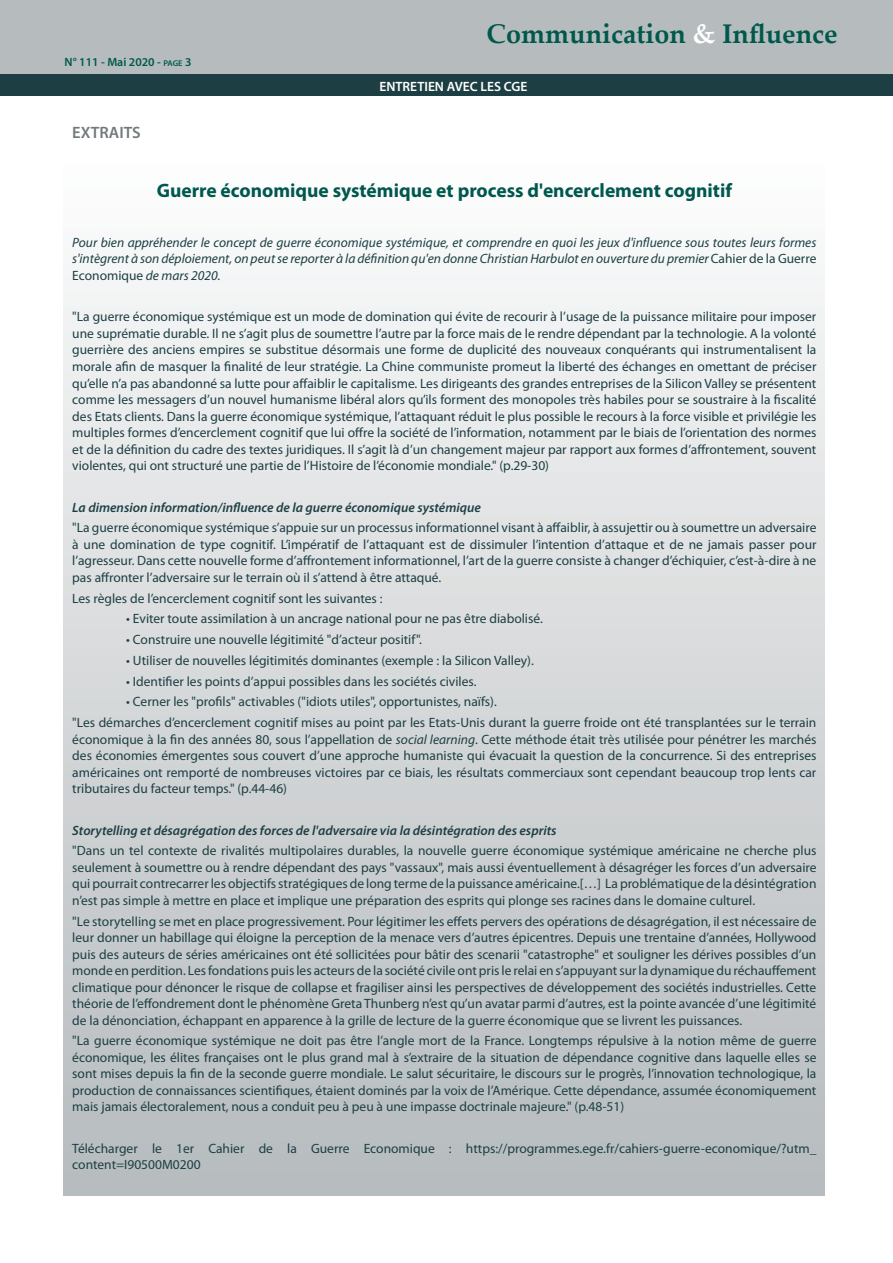
<style>
.page{position:relative;width:893px;height:1263px;background:#fff}
.page>*{position:absolute;margin:0;border:0;box-sizing:border-box;transform-origin:0 0}
.t1{font:700 27px "Palatino Linotype";color:#00584c}
.Titre_article_P1-4{font:700 19.5px "Myriad Pro";color:#00584c}
.Titre_colonnes{font:600 16.5px "Myriad Pro";color:#727b7c}
.Style_de_paragraphe{font:13.5px/16.5px "Myriad Pro";color:#1d3f44;text-align:justify}
.Style_de_paragraphe-2{font:italic 13.5px/16.5px "Myriad Pro";color:#1d3f44;text-align:justify}
.Style_de_paragraphe-3{font:italic 600 13.5px "Myriad Pro";color:#1d3f44}
.t2{font:600 13.5px "Myriad Pro";color:#fff}
.t3{font:600 12px "Myriad Pro";color:#00584c}
.s1{font-size:8.4px}
.s2{color:#fff}
.s3{font-style:normal}
.s4{font-style:italic}
</style>
<div class="page">
<div style="left:0;top:0;width:893px;height:74px;background:#b6bcbe"></div>
<div style="left:0;top:75px;width:893px;height:21px;background:#1d3f44"></div>
<div style="left:64px;top:123px;width:761px;height:1073px;background:linear-gradient(to bottom,#fff,#b4b9bc)"></div>
<p class="t3" style="left:65px;top:55px;width:128px">N° 111 - Mai 2020 - <span class="s1">page</span> 3</p>
<p class="Titre_colonnes" style="left:72px;top:122px;width:70px">EXTRAITS</p>
<p class="t1" style="left:487px;top:14px;width:353px">Communication <span class="s2">&amp;</span> Influence</p>
<p class="t2" style="left:379px;top:78px;width:150px">ENTRETIEN AVEC LES CGE</p>
<p class="Titre_article_P1-4" style="left:157px;top:178px;width:577px">Guerre économique systémique et process d'encerclement cognitif</p>
<p class="Style_de_paragraphe-2" style="left:72px;top:234px;width:746px">Pour bien appréhender le concept de guerre économique systémique, et comprendre en quoi les jeux d'influence sous toutes leurs formes s'intègrent à son déploiement, on peut se reporter à la définition qu'en donne Christian Harbulot en ouverture du premier <span class="s3">Cahier de la Guerre Economique</span> de mars 2020.</p>
<p class="Style_de_paragraphe" style="left:72px;top:308px;width:746px">"La guerre économique systémique est un mode de domination qui évite de recourir à l’usage de la puissance militaire pour imposer une suprématie durable. Il ne s’agit plus de soumettre l’autre par la force mais de le rendre dépendant par la technologie. A la volonté guerrière des anciens empires se substitue désormais une forme de duplicité des nouveaux conquérants qui instrumentalisent la morale afin de masquer la finalité de leur stratégie. La Chine communiste promeut la liberté des échanges en omettant de préciser qu’elle n’a pas abandonné sa lutte pour affaiblir le capitalisme. Les dirigeants des grandes entreprises de la Silicon Valley se présentent comme les messagers d’un nouvel humanisme libéral alors qu’ils forment des monopoles très habiles pour se soustraire à la fiscalité des Etats clients. Dans la guerre économique systémique, l’attaquant réduit le plus possible le recours à la force visible et privilégie les multiples formes d’encerclement cognitif que lui offre la société de l’information, notamment par le biais de l’orientation des normes et de la définition du cadre des textes juridiques. Il s’agit là d’un changement majeur par rapport aux formes d’affrontement, souvent violentes, qui ont structuré une partie de l’Histoire de l’économie mondiale." (p.29-30)</p>
<p class="Style_de_paragraphe-3" style="left:72px;top:498px;width:410px">La dimension information/influence de la guerre économique systémique</p>
<p class="Style_de_paragraphe" style="left:72px;top:519px;width:746px">"La guerre économique systémique s’appuie sur un processus informationnel visant à affaiblir, à assujettir ou à soumettre un adversaire à une domination de type cognitif. L’impératif de l’attaquant est de dissimuler l’intention d’attaque et de ne jamais passer pour l’agresseur. Dans cette nouvelle forme d’affrontement informationnel, l’art de la guerre consiste à changer d’échiquier, c’est-à-dire à ne pas affronter l’adversaire sur le terrain où il s’attend à être attaqué.</p>
<p class="Style_de_paragraphe" style="left:72px;top:589px;width:312px">Les règles de l’encerclement cognitif sont les suivantes :</p>
<p class="Style_de_paragraphe" style="left:126px;top:610px;width:418px">• Eviter toute assimilation à un ancrage national pour ne pas être diabolisé.</p>
<p class="Style_de_paragraphe" style="left:126px;top:631px;width:297px">• Construire une nouvelle légitimité "d’acteur positif".</p>
<p class="Style_de_paragraphe" style="left:126px;top:652px;width:409px">• Utiliser de nouvelles légitimités dominantes (exemple : la Silicon Valley).</p>
<p class="Style_de_paragraphe" style="left:126px;top:672px;width:352px">• Identifier les points d’appui possibles dans les sociétés civiles.</p>
<p class="Style_de_paragraphe" style="left:126px;top:693px;width:372px">• Cerner les "profils" activables ("idiots utiles", opportunistes, naïfs).</p>
<p class="Style_de_paragraphe" style="left:72px;top:714px;width:746px">"Les démarches d’encerclement cognitif mises au point par les Etats-Unis durant la guerre froide ont été transplantées sur le terrain économique à la fin des années 80, sous l’appellation de <span class="s4">social learning</span>. Cette méthode était très utilisée pour pénétrer les marchés des économies émergentes sous couvert d’une approche humaniste qui évacuait la question de la concurrence. Si des entreprises américaines ont remporté de nombreuses victoires par ce biais, les résultats commerciaux sont cependant beaucoup trop lents car tributaires du facteur temps." (p.44-46)</p>
<p class="Style_de_paragraphe-3" style="left:72px;top:821px;width:486px">Storytelling et désagrégation des forces de l'adversaire via la désintégration des esprits</p>
<p class="Style_de_paragraphe" style="left:72px;top:842px;width:746px">"Dans un tel contexte de rivalités multipolaires durables, la nouvelle guerre économique systémique américaine ne cherche plus seulement à soumettre ou à rendre dépendant des pays "vassaux", mais aussi éventuellement à désagréger les forces d’un adversaire qui pourrait contrecarrer les objectifs stratégiques de long terme de la puissance américaine.[…] La problématique de la désintégration n’est pas simple à mettre en place et implique une préparation des esprits qui plonge ses racines dans le domaine culturel.</p>
<p class="Style_de_paragraphe" style="left:72px;top:912px;width:746px">"Le storytelling se met en place progressivement. Pour légitimer les effets pervers des opérations de désagrégation, il est nécessaire de leur donner un habillage qui éloigne la perception de la menace vers d’autres épicentres. Depuis une trentaine d’années, Hollywood puis des auteurs de séries américaines ont été sollicitées pour bâtir des scenarii "catastrophe" et souligner les dérives possibles d’un monde en perdition. Les fondations puis les acteurs de la société civile ont pris le relai en s’appuyant sur la dynamique du réchauffement climatique pour dénoncer le risque de collapse et fragiliser ainsi les perspectives de développement des sociétés industrielles. Cette théorie de l’effondrement dont le phénomène Greta Thunberg n’est qu’un avatar parmi d’autres, est la pointe avancée d’une légitimité de la dénonciation, échappant en apparence à la grille de lecture de la guerre économique que se livrent les puissances.</p>
<p class="Style_de_paragraphe" style="left:72px;top:1032px;width:746px">"La guerre économique systémique ne doit pas être l’angle mort de la France. Longtemps répulsive à la notion même de guerre économique, les élites françaises ont le plus grand mal à s’extraire de la situation de dépendance cognitive dans laquelle elles se sont mises depuis la fin de la seconde guerre mondiale. Le salut sécuritaire, le discours sur le progrès, l’innovation technologique, la production de connaissances scientifiques, étaient dominés par la voix de l’Amérique. Cette dépendance, assumée économiquement mais jamais électoralement, nous a conduit peu à peu à une impasse doctrinale majeure." (p.48-51)</p>
<p class="Style_de_paragraphe" style="left:72px;top:1140px;width:746px">Télécharger le 1er Cahier de la Guerre Economique : https://programmes.ege.fr/cahiers-guerre-economique/?utm_ content=I90500M0200</p>
</div>
